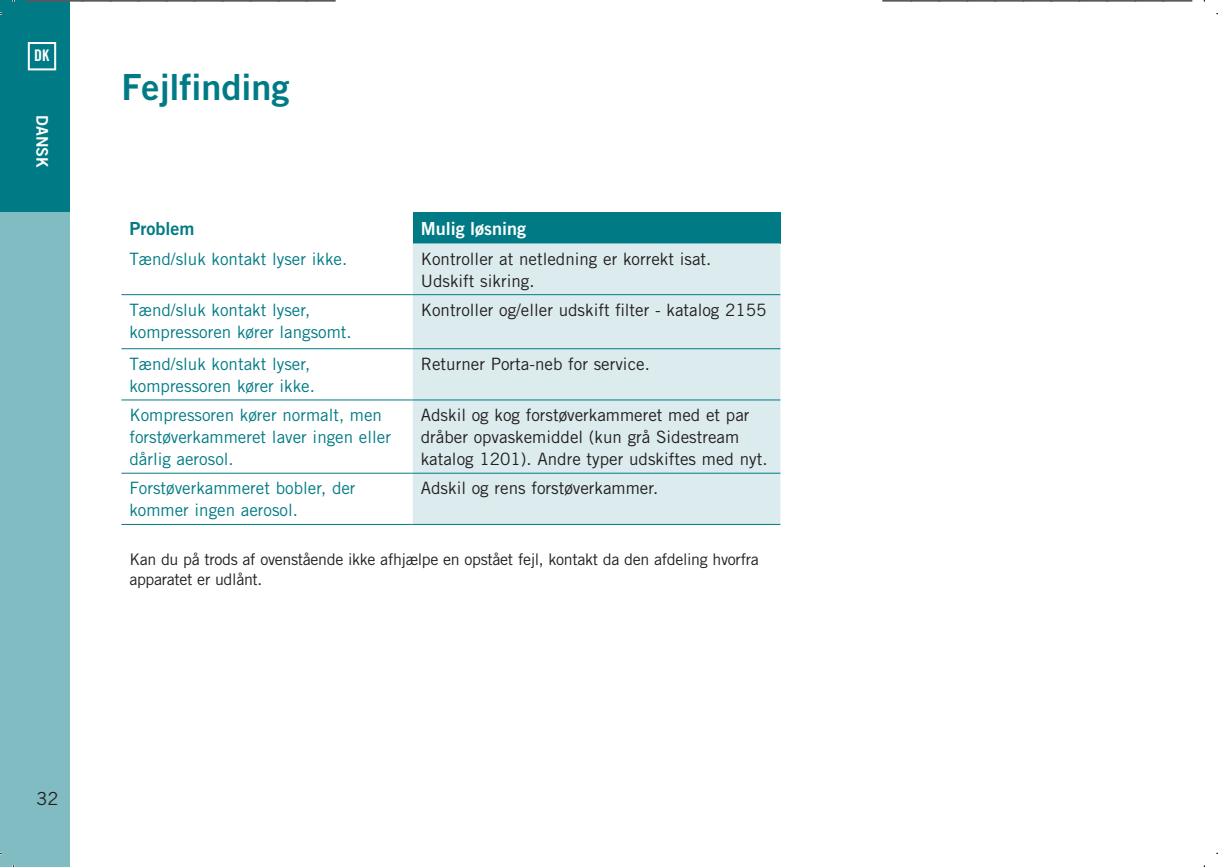
<style>
.page{position:relative;width:1218px;height:867px;background:#fff}
.page>*{position:absolute;margin:0;border:0;box-sizing:border-box;transform-origin:0 0}
.t1{font:36px "Trade Gothic Bold Two";color:#007b85}
.t2{font:18px "Trade Gothic Bold Two";color:#fff}
.t3{font:18px "Trade Gothic Bold Two";color:#007b85}
.t4{font:18px "Trade Gothic";color:#231f20}
.t5{font:17px/22px "Trade Gothic";color:#231f20}
.t6{font:17px/22px "Trade Gothic";color:#007b85}
.t7{font:16px/20px "Trade Gothic";letter-spacing:-.02em;color:#231f20}
.t8{font:16px "Trade Gothic Bold Two";letter-spacing:.01em;color:#fff}
.t9{font:16px "Trade Gothic Bold Cond Twenty";color:#fff}
</style>
<div class="page">
<div style="left:0;top:0;width:70px;height:212px;background:#007b85"></div>
<div style="left:28px;top:42px;width:28px;height:28px;border:2px solid #fff"></div>
<div style="left:0;top:212px;width:70px;height:654px;background:#81bcc3"></div>
<div style="left:413px;top:212px;width:367px;height:31px;background:#007b85"></div>
<div style="left:413px;top:243px;width:367px;height:281px;background:#dbebee"></div>
<hr style="left:121px;top:294px;width:292px;height:1px;background:#007b85">
<hr style="left:413px;top:294px;width:367px;height:1px;background:#007b85">
<hr style="left:121px;top:348px;width:292px;height:1px;background:#007b85">
<hr style="left:121px;top:399px;width:292px;height:1px;background:#007b85">
<hr style="left:413px;top:348px;width:367px;height:1px;background:#007b85">
<hr style="left:413px;top:399px;width:367px;height:1px;background:#007b85">
<hr style="left:121px;top:472px;width:292px;height:1px;background:#007b85">
<hr style="left:413px;top:472px;width:367px;height:1px;background:#007b85">
<hr style="left:121px;top:524px;width:292px;height:1px;background:#007b85">
<hr style="left:413px;top:524px;width:367px;height:1px;background:#007b85">
<svg style="left:26px;top:0;width:310px;height:2px"></svg>
<svg style="left:882px;top:0;width:310px;height:2px"></svg>
<p class="t9" style="left:34px;top:46px;width:17px">DK</p>
<p class="t8" style="left:52px;top:115px;width:55px;rotate:90deg">DANSK</p>
<h1 class="t1" style="left:121px;top:64px;width:170px">Fejlfinding</h1>
<p class="t3" style="left:129px;top:217px;width:66px">Problem</p>
<p class="t2" style="left:421px;top:217px;width:107px">Mulig løsning</p>
<p class="t6" style="left:129px;top:247px;width:219px">Tænd/sluk kontakt lyser ikke.</p>
<p class="t5" style="left:421px;top:247px;width:292px">Kontroller at netledning er korrekt isat.<br>Udskift sikring.</p>
<p class="t6" style="left:129px;top:298px;width:224px">Tænd/sluk kontakt lyser, kompressoren kører langsomt.</p>
<p class="t5" style="left:421px;top:298px;width:347px">Kontroller og/eller udskift filter - katalog 2155</p>
<p class="t6" style="left:129px;top:352px;width:187px">Tænd/sluk kontakt lyser, kompressoren kører ikke.</p>
<p class="t5" style="left:421px;top:352px;width:231px">Returner Porta-neb for service.</p>
<p class="t6" style="left:129px;top:404px;width:263px">Kompressoren kører normalt, men forstøverkammeret laver ingen eller dårlig aerosol.</p>
<p class="t5" style="left:421px;top:404px;width:348px">Adskil og kog forstøverkammeret med et par dråber opvaskemiddel (kun grå Sidestream katalog 1201). Andre typer udskiftes med nyt.</p>
<p class="t6" style="left:129px;top:477px;width:228px">Forstøverkammeret bobler, der kommer ingen aerosol.</p>
<p class="t5" style="left:421px;top:477px;width:239px">Adskil og rens forstøverkammer.</p>
<p class="t7" style="left:129px;top:549px;width:631px">Kan du på trods af ovenstående ikke afhjælpe en opstået fejl, kontakt da den afdeling hvorfra apparatet er udlånt.</p>
<p class="t4" style="left:36px;top:787px;width:23px">32</p>
</div>
